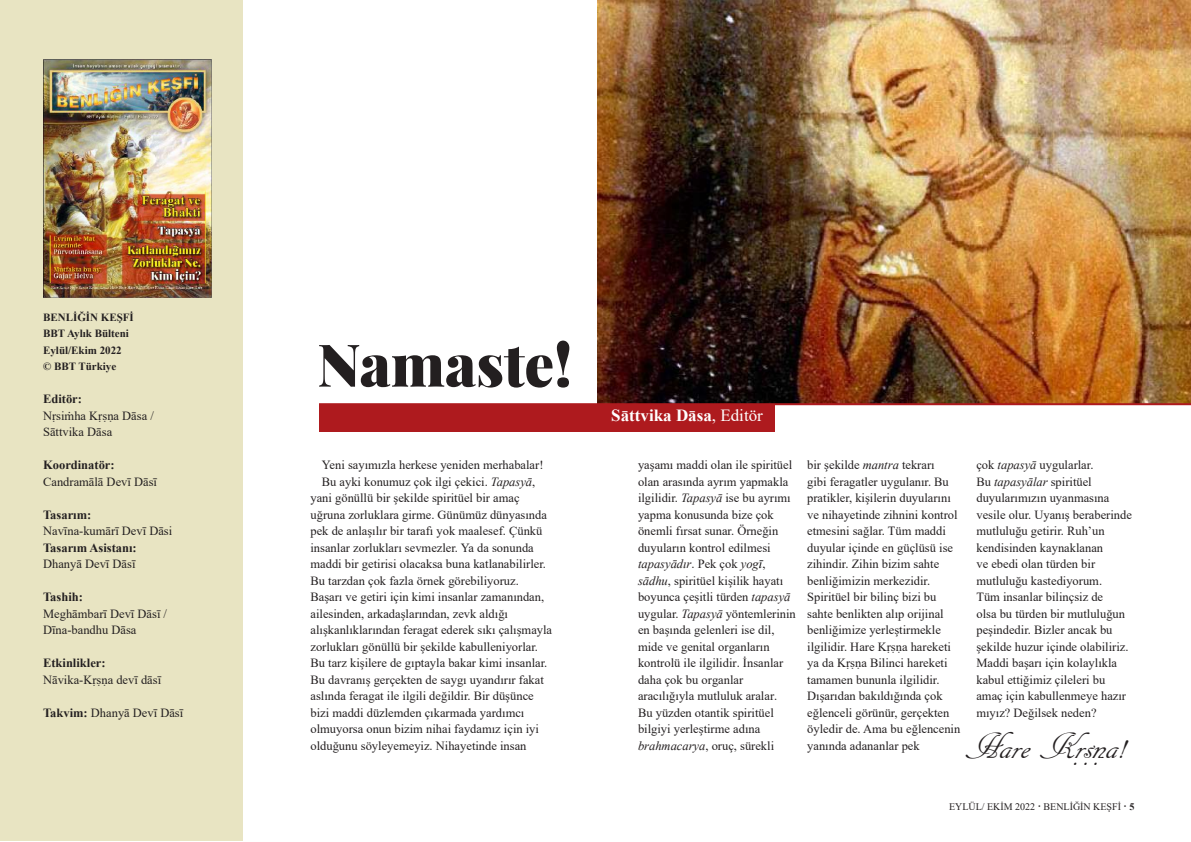
<style>
.page{position:relative;width:1191px;height:842px;background:#fff}
.page>*{position:absolute;margin:0;border:0;box-sizing:border-box;transform-origin:0 0}
.t1{font:900 59px "Playfair Display";color:#231f20}
.t2{font:38px "ARDECODE";color:#231f20}
.t3{font:700 17px "Times New Roman";color:#fff}
.t4{font:12.5px/16.5px "Times New Roman";color:#231f20}
.t5{font:700 12.5px "Times New Roman";color:#231f20}
.t6{font:700 11px/16.5px "Times New Roman";color:#231f20}
.t7{font:10px "Times New Roman";color:#231f20}
.s1{font-weight:700}
.s2{font-style:italic}
.s3{font-weight:400}
.s4{font-style:italic;color:#000}
</style>
<div class="page">
<div style="left:0;top:0;width:242px;height:841px;background:#e8e4c2"></div>
<img style="left:597px;top:0;width:594px;height:403px">
<div style="left:319px;top:404px;width:456px;height:27px;background:#ae1a1e"></div>
<hr style="left:319px;top:403px;width:872px;height:2px;background:#ae1a1e">
<img style="left:43px;top:59px;width:168px;height:238px">
<p class="t6" style="left:43px;top:308px;width:92px">BENLİĞİN KEŞFİ<br>BBT Aylık Bülteni<br>Eylül/Ekim 2022<br>© BBT Türkiye</p>
<p class="t5" style="left:43px;top:390px;width:40px">Editör:</p>
<p class="t4" style="left:43px;top:407px;width:112px">Nṛsiṁha Kṛṣṇa Dāsa /<br>Sāttvika Dāsa</p>
<p class="t5" style="left:43px;top:456px;width:73px">Koordinatör:</p>
<p class="t4" style="left:43px;top:473px;width:115px">Candramālā Devī Dāsī</p>
<p class="t5" style="left:43px;top:505px;width:50px">Tasarım:</p>
<p class="t4" style="left:43px;top:522px;width:131px">Navīna-kumārī Devī Dāsi</p>
<p class="t5" style="left:43px;top:538px;width:95px">Tasarım Asistanı:</p>
<p class="t4" style="left:43px;top:555px;width:94px">Dhanyā Devī Dāsī</p>
<p class="t5" style="left:43px;top:588px;width:41px">Tashih:</p>
<p class="t4" style="left:43px;top:605px;width:125px">Meghāmbarī Devī Dāsī /<br>Dīna-bandhu Dāsa</p>
<p class="t5" style="left:43px;top:654px;width:64px">Etkinlikler:</p>
<p class="t4" style="left:43px;top:671px;width:120px">Nāvika-Kṛṣṇa devī dāsī</p>
<p class="t4" style="left:43px;top:704px;width:142px"><span class="s1">Takvim:</span> Dhanyā Devī Dāsī</p>
<h1 class="t1" style="left:317px;top:327px;width:256px">Namaste!</h1>
<p class="t4" style="left:322px;top:456px;width:223px">Yeni sayımızla herkese yeniden merhabalar!</p>
<p class="t4" style="left:322px;top:473px;width:215px">Bu ayki konumuz çok ilgi çekici. <span class="s2">Tapasyā</span>,</p>
<p class="t4" style="left:310px;top:489px;width:211px">yani gönüllü bir şekilde spiritüel bir amaç</p>
<p class="t4" style="left:310px;top:506px;width:238px">uğruna zorluklara girme. Günümüz dünyasında</p>
<p class="t4" style="left:310px;top:522px;width:233px">pek de anlaşılır bir tarafı yok maalesef. Çünkü</p>
<p class="t4" style="left:310px;top:539px;width:225px">insanlar zorlukları sevmezler. Ya da sonunda</p>
<p class="t4" style="left:310px;top:555px;width:237px">maddi bir getirisi olacaksa buna katlanabilirler.</p>
<p class="t4" style="left:310px;top:572px;width:210px">Bu tarzdan çok fazla örnek görebiliyoruz.</p>
<p class="t4" style="left:310px;top:588px;width:235px">Başarı ve getiri için kimi insanlar zamanından,</p>
<p class="t4" style="left:310px;top:605px;width:199px">ailesinden, arkadaşlarından, zevk aldığı</p>
<p class="t4" style="left:310px;top:621px;width:243px">alışkanlıklarından feragat ederek sıkı çalışmayla</p>
<p class="t4" style="left:310px;top:638px;width:229px">zorlukları gönüllü bir şekilde kabulleniyorlar.</p>
<p class="t4" style="left:310px;top:654px;width:238px">Bu tarz kişilere de gıptayla bakar kimi insanlar.</p>
<p class="t4" style="left:310px;top:671px;width:235px">Bu davranış gerçekten de saygı uyandırır fakat</p>
<p class="t4" style="left:310px;top:687px;width:225px">aslında feragat ile ilgili değildir. Bir düşünce</p>
<p class="t4" style="left:310px;top:704px;width:215px">bizi maddi düzlemden çıkarmada yardımcı</p>
<p class="t4" style="left:310px;top:720px;width:230px">olmuyorsa onun bizim nihai faydamız için iyi</p>
<p class="t4" style="left:310px;top:737px;width:217px">olduğunu söyleyemeyiz. Nihayetinde insan</p>
<h3 class="t3" style="left:611px;top:403px;width:153px">Sāttvika Dāsa<span class="s3">, Editör</span></h3>
<p class="t4" style="left:638px;top:456px;width:159px">yaşamı maddi olan ile spiritüel olan arasında ayrım yapmakla ilgilidir. <span class="s2">Tapasyā</span> ise bu ayrımı yapma konusunda bize çok önemli fırsat sunar. Örneğin duyuların kontrol edilmesi <span class="s2">tapasyādır</span>. Pek çok <span class="s2">yog</span><span class="s4">ī</span>, <span class="s2">sādhu</span>, spiritüel kişilik hayatı boyunca çeşitli türden <span class="s2">tapasyā </span>uygular. <span class="s2">Tapasyā</span> yöntemlerinin en başında gelenleri ise dil, mide ve genital organların kontrolü ile ilgilidir. İnsanlar daha çok bu organlar aracılığıyla mutluluk aralar.<br>Bu yüzden otantik spiritüel bilgiyi yerleştirme adına <span class="s2">brahmacarya</span>, oruç, sürekli</p>
<p class="t4" style="left:807px;top:456px;width:155px">bir şekilde <span class="s2">mantra</span> tekrarı<br>gibi feragatler uygulanır. Bu pratikler, kişilerin duyularını ve nihayetinde zihnini kontrol etmesini sağlar. Tüm maddi duyular içinde en güçlüsü ise zihindir. Zihin bizim sahte benliğimizin merkezidir.<br>Spiritüel bir bilinç bizi bu sahte benlikten alıp orijinal benliğimize yerleştirmekle ilgilidir. Hare Kṛṣṇa hareketi ya da Kṛṣṇa Bilinci hareketi tamamen bununla ilgilidir.<br>Dışarıdan bakıldığında çok eğlenceli görünür, gerçekten öyledir de. Ama bu eğlencenin yanında adananlar pek</p>
<p class="t4" style="left:976px;top:456px;width:157px">çok <span class="s2">tapasyā</span> uygularlar.<br>Bu <span class="s2">tapasyālar</span> spiritüel duyularımızın uyanmasına vesile olur. Uyanış beraberinde mutluluğu getirir. Ruh’un kendisinden kaynaklanan<br>ve ebedi olan türden bir mutluluğu kastediyorum.<br>Tüm insanlar bilinçsiz de<br>olsa bu türden bir mutluluğun peşindedir. Bizler ancak bu şekilde huzur içinde olabiliriz.<br>Maddi başarı için kolaylıkla kabul ettiğimiz çileleri bu amaç için kabullenmeye hazır mıyız? Değilsek neden?</p>
<h2 class="t2" style="left:965px;top:724px;width:164px">Hare Krsna!</h2>
<h2 class="t2" style="left:1072px;top:731px;width:28px">...</h2>
<p class="t7" style="left:949px;top:799px;width:187px">EYLÜL/ EKİM 2022 <span class="s1">·</span> BENLİĞİN KEŞFİ <span class="s1">· 5</span></p>
</div>
